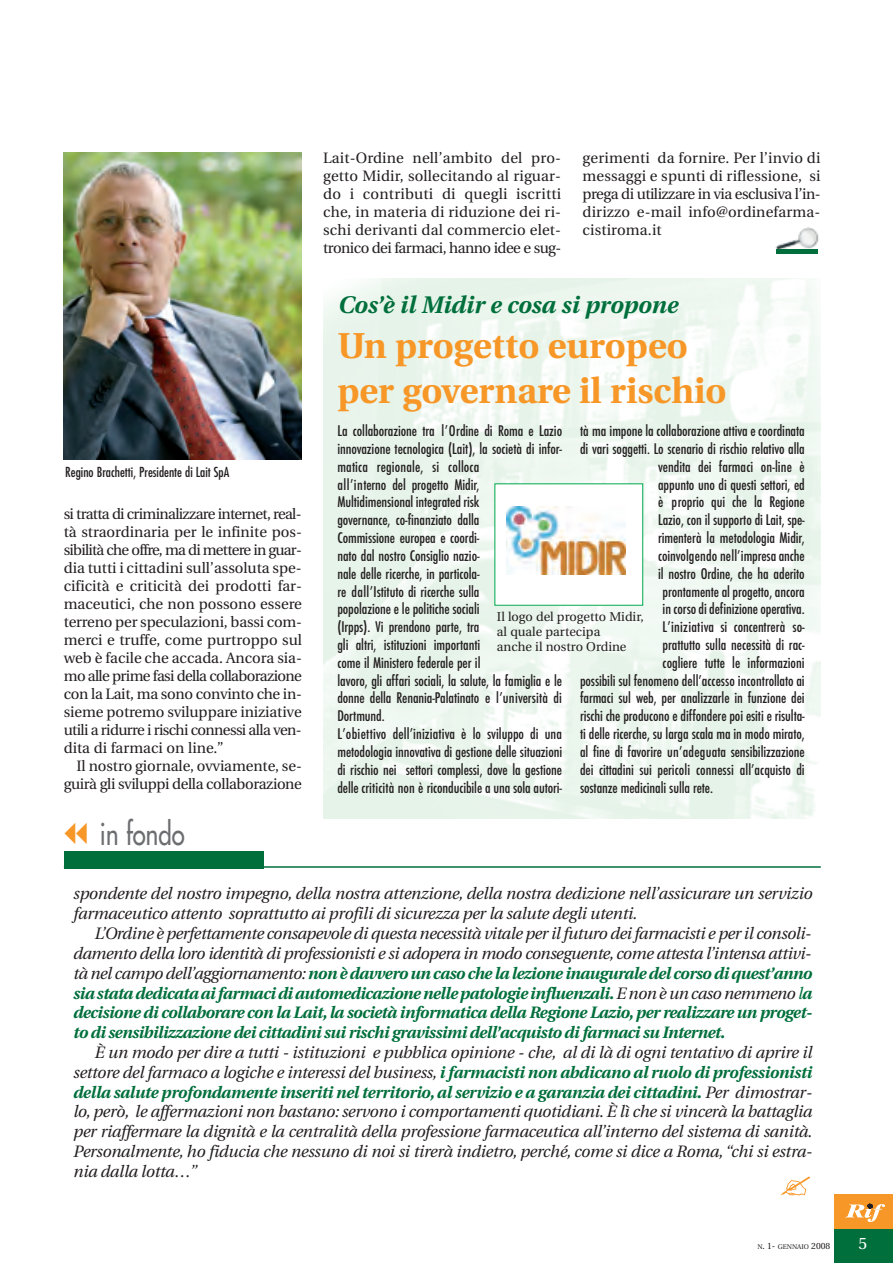
<style>
.page{position:relative;width:893px;height:1263px;background:#fff}
.page>*{position:absolute;margin:0;border:0;box-sizing:border-box;transform-origin:0 0}
.t1{font:700 36px/45px "Utopia";color:#f79727}
.t2{font:30px "Futura";color:#6c6d70;scale:.8 1}
.t3{font:italic 700 24px "Utopia";color:#006f3c}
.t4{font:italic 16.5px/19.8px "Utopia";letter-spacing:-.015em;color:#231f20}
.t5{font:italic 700 16.5px/19.8px "Utopia";letter-spacing:-.03em;color:#006f3c;text-align:justify}
.t6{font:16.5px "Utopia";color:#fff}
.t7{font:15px/18px "Utopia";letter-spacing:-.025em;color:#231f20;text-align:justify}
.t8{font:500 condensed 14.25px/17.9px "Futura";letter-spacing:-.01em;color:#231f20}
.t9{font:500 condensed 14.25px "Futura";letter-spacing:.015em;color:#231f20}
.t10{font:condensed 13.5px "Futura";color:#231f20}
.t11{font:12.75px/15.3px "Utopia";color:#231f20}
.t12{font:6.75px "Utopia";color:#231f20}
.s1{font-weight:400;color:#231f20}
.s2{font-weight:400}
.s3{font-weight:700;color:#006f3c}
.s4{font-size:9px}
</style>
<div class="page">
<div style="left:834px;top:1229px;width:59px;height:34px;background:#006f3c"></div>
<div style="left:834px;top:1195px;width:59px;height:34px;background:#f79727"></div>
<svg style="left:845px;top:1204px;width:40px;height:18px"></svg>
<div style="left:64px;top:851px;width:200px;height:17px;background:#006f3c"></div>
<hr style="left:64px;top:866px;width:757px;height:2px;background:#006f3c">
<img style="left:64px;top:152px;width:238px;height:307px">
<img style="left:507px;top:506px;width:119px;height:69px">
<img style="left:775px;top:228px;width:44px;height:26px">
<div style="left:777px;top:249px;width:41px;height:5px;background:#006f3c"></div>
<svg style="left:781px;top:1176px;width:29px;height:19px"></svg>
<p class="t10" style="left:65px;top:466px;width:166px">Regino Brachetti, Presidente di Lait SpA</p>
<p class="t7" style="left:64px;top:507px;width:240px">si tratta di criminalizzare internet, real&shy;tà straordinaria per le infinite pos&shy;sibilità che offre, ma di mettere in guar&shy;dia tutti i cittadini sull’assoluta spe&shy;cificità e criticità dei prodotti far&shy;maceutici, che non possono essere terreno per speculazioni, bassi com&shy;merci e truffe, come purtroppo sul web è facile che accada. Ancora sia&shy;mo alle prime fasi della collaborazione con la Lait, ma sono convinto che in&shy;sieme potremo sviluppare iniziative utili a ridurre i rischi connessi alla ven&shy;dita di farmaci on line.”</p>
<p class="t7" style="left:64px;top:759px;width:240px;text-align:right">Il nostro giornale, ovviamente, se&shy;guirà gli sviluppi della collaborazione</p>
<h2 class="t2" style="left:100px;top:818px;width:107px">in fondo</h2>
<p class="t7" style="left:323px;top:150px;width:240px">Lait-Ordine nell’ambito del pro&shy;getto Midir, sollecitando al riguar&shy;do i contributi di quegli iscritti che, in materia di riduzione dei ri&shy;schi derivanti dal commercio elet&shy;tronico dei farmaci, hanno idee e sug-</p>
<p class="t7" style="left:583px;top:150px;width:240px">gerimenti da fornire. Per l’invio di messaggi e spunti di riflessione, si prega di utilizzare in via esclusiva l’in&shy;dirizzo e-mail info@ordinefarma&shy;cistiroma.it</p>
<h3 class="t3" style="left:337px;top:296px;width:342px">Cos’è il Midir e cosa si propone</h3>
<h1 class="t1" style="left:337px;top:327px;width:391px">Un progetto europeo per governare il rischio</h1>
<p class="t8" style="left:337px;top:422px;width:226px">La collaborazione tra l’Ordine di Roma e Lazio innovazione tecnologica (Lait), la società di infor&shy;matica regionale, si colloca<br>all’interno del progetto Midir,<br>Multidimensional integrated risk<br>governance, co-finanziato dalla<br>Commissione europea e coordi-<br>nato dal nostro Consiglio nazio-<br>nale delle ricerche, in particola-<br>re dall’Istituto di ricerche sulla<br>popolazione e le politiche sociali<br>(Irpps). Vi prendono parte, tra<br>gli altri, istituzioni importanti<br>come il Ministero federale per il<br>lavoro, gli affari sociali, la salute, la famiglia e le donne della Renania-Palatinato e l’università di Dortmund.<br>L’obiettivo dell’iniziativa è lo sviluppo di una metodologia innovativa di gestione delle situazioni di rischio nei settori complessi, dove la gestione delle criticità non è riconducibile a una sola autori-</p>
<p class="t8" style="left:580px;top:422px;width:226px">tà ma impone la collaborazione attiva e coordinata</p>
<p class="t8" style="left:580px;top:440px;width:226px">di vari soggetti. Lo scenario di rischio relativo alla</p>
<p class="t8" style="left:658px;top:458px;width:148px">vendita dei farmaci on-line è</p>
<p class="t8" style="left:658px;top:476px;width:148px">appunto uno di questi settori, ed</p>
<p class="t8" style="left:658px;top:494px;width:148px">è proprio qui che la Regione</p>
<p class="t8" style="left:658px;top:511px;width:148px">Lazio, con il supporto di Lait, spe-</p>
<p class="t8" style="left:658px;top:529px;width:148px">rimenterà la metodologia Midir,</p>
<p class="t8" style="left:658px;top:547px;width:148px">coinvolgendo nell’impresa anche</p>
<p class="t8" style="left:658px;top:565px;width:148px">il nostro Ordine, che ha aderito</p>
<p class="t8" style="left:663px;top:583px;width:144px">prontamente al progetto, ancora</p>
<p class="t8" style="left:663px;top:600px;width:144px">in corso di definizione operativa.</p>
<p class="t9" style="left:663px;top:619px;width:144px">L’iniziativa si concentrerà so-</p>
<p class="t8" style="left:663px;top:636px;width:144px">prattutto sulla necessità di rac-</p>
<p class="t8" style="left:663px;top:654px;width:143px">cogliere tutte le informazioni</p>
<p class="t8" style="left:580px;top:672px;width:226px">possibili sul fenomeno dell’accesso incontrollato ai</p>
<p class="t8" style="left:580px;top:690px;width:226px">farmaci sul web, per analizzarle in funzione dei</p>
<p class="t8" style="left:580px;top:707px;width:226px">rischi che producono e diffondere poi esiti e risulta-</p>
<p class="t8" style="left:580px;top:725px;width:226px">ti delle ricerche, su larga scala ma in modo mirato,</p>
<p class="t8" style="left:580px;top:743px;width:226px">al fine di favorire un’adeguata sensibilizzazione</p>
<p class="t8" style="left:580px;top:761px;width:226px">dei cittadini sui pericoli connessi all’acquisto di</p>
<p class="t8" style="left:580px;top:779px;width:134px">sostanze medicinali sulla rete.</p>
<p class="t11" style="left:497px;top:610px;width:148px">Il logo del progetto Midir, al quale partecipa<br>anche il nostro Ordine</p>
<p class="t4" style="left:73px;top:885px;width:740px">spondente del nostro impegno, della nostra attenzione, della nostra dedizione nell’assicurare un servizio farmaceutico attento soprattutto ai profili di sicurezza per la salute degli utenti.</p>
<p class="t5" style="left:73px;top:925px;width:741px;text-indent:21px"><span class="s1">L’Ordine è perfettamente consapevole di questa necessità vitale per il futuro dei farmacisti e per il consoli&shy;damento della loro identità di professionisti e si adopera in modo conseguente, come attesta l’intensa attivi&shy;tà nel campo dell’aggiornamento:</span>non è davvero un caso che la lezione inaugurale del corso di quest’anno sia stata dedicata ai farmaci di automedicazione nelle patologie influenzali. <span class="s1">E non è un caso nemmeno</span> <span class="s2">l</span>a decisione di collaborare con la Lait, la società informatica della Regione Lazio, per realizzare un proget&shy;to di sensibilizzazione dei cittadini sui rischi gravissimi dell’acquisto di farmaci su Internet.</p>
<p class="t4" style="left:73px;top:1044px;width:740px;text-align:justify;text-indent:21px">È un modo per dire a tutti - istituzioni e pubblica opinione - che, al di là di ogni tentativo di aprire il settore del farmaco a logiche e interessi del business, <span class="s3">i farmacisti non abdicano al ruolo di professionisti della salute profondamente inseriti nel territorio, al servizio e a garanzia dei cittadini.</span> Per dimostrar&shy;lo, però, le affermazioni non bastano: servono i comportamenti quotidiani. È lì che si vincerà la battaglia per riaffermare la dignità e la centralità della professione farmaceutica all’interno del sistema di sanità.<br>Personalmente, ho fiducia che nessuno di noi si tirerà indietro, perché, come si dice a Roma, “chi si estra&shy;nia dalla lotta…”</p>
<p class="t12" style="left:757px;top:1244px;width:75px">N<span class="s4">. 1-</span> GENNAIO <span class="s4">2008</span></p>
<p class="t6" style="left:858px;top:1236px;width:10px">5</p>
</div>
